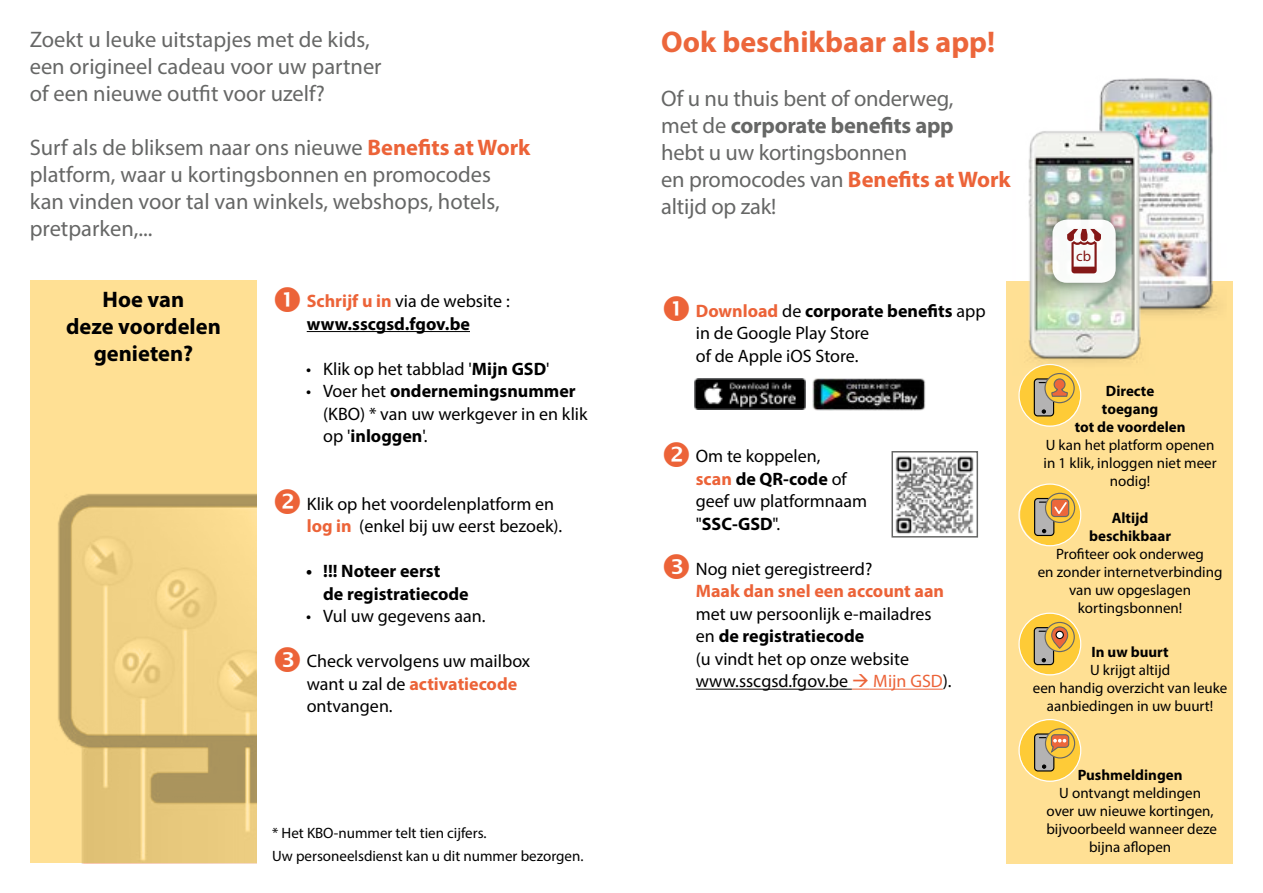
<style>
.page{position:relative;width:1263px;height:893px;background:#fff}
.page>*{position:absolute;margin:0;border:0;box-sizing:border-box;transform-origin:0 0}
.t1{font:700 30px "Myriad Pro";color:#ec663b}
.t2{font:22.5px/27px "Myriad Pro";color:#666766}
.t3{font:700 22.5px/27px "Myriad Pro";color:#000;text-align:center}
.t4{font:18px/22.5px "Myriad Pro";color:#000}
.t5{font:700 18px/22.5px "Myriad Pro";color:#000}
.t6{font:700 18px "Myriad Pro";color:#ec6338}
.t7{font:15px/18px "Myriad Pro";color:#000;text-align:center}
.t8{font:700 15px/18px "Myriad Pro";color:#000;text-align:center}
.t9{font:500 14.7px "Futura";color:#841817}
.s1{font-weight:700;color:#ec6338}
.s2{color:#ec6338}
.s3{font-weight:400}
.s4{font-weight:700}
</style>
<div class="page">
<div style="left:30px;top:281px;width:227px;height:582px;background:#ffe094"></div>
<div style="left:1006px;top:281px;width:227px;height:583px;background:#ffe094"></div>
<hr style="left:307px;top:331px;width:163px;height:1px;background:#000">
<hr style="left:696px;top:689px;width:156px;height:1px;background:#000">
<svg style="left:852px;top:689px;width:17px;height:1px"></svg>
<hr style="left:869px;top:689px;width:74px;height:1px;background:#ec6338">
<img style="left:58px;top:493px;width:199px;height:371px">
<svg style="left:1020px;top:720px;width:61px;height:61px"></svg>
<div style="left:1018px;top:719px;width:63px;height:63px;border:1px solid #fff;border-radius:50%"></div>
<svg style="left:1019px;top:613px;width:61px;height:61px"></svg>
<div style="left:1056px;top:631px;width:7px;height:8px;background:#fff;border-radius:50%"></div>
<div style="left:1055px;top:631px;width:9px;height:8px;border:1px solid #010202;border-radius:50%"></div>
<div style="left:1018px;top:613px;width:63px;height:62px;border:1px solid #fff;border-radius:50%"></div>
<svg style="left:1020px;top:485px;width:61px;height:60px"></svg>
<div style="left:1018px;top:483px;width:63px;height:63px;border:1px solid #fff;border-radius:50%"></div>
<svg style="left:1020px;top:375px;width:60px;height:51px;background:#dfb95d"></svg>
<div style="left:1018px;top:364px;width:63px;height:63px;border:1px solid #fff;border-radius:50%"></div>
<img style="left:694px;top:379px;width:111px;height:30px">
<img style="left:812px;top:378px;width:114px;height:32px">
<img style="left:1099px;top:78px;width:118px;height:237px">
<img style="left:1026px;top:127px;width:129px;height:248px">
<svg style="left:1038px;top:205px;width:92px;height:92px;background:#aab7a6"></svg>
<div style="left:1052px;top:220px;width:64px;height:63px;background:#fff;border-radius:15px"></div>
<svg style="left:1067px;top:229px;width:34px;height:44px"></svg>
<img style="left:895px;top:456px;width:79px;height:78px">
<div style="left:891px;top:451px;width:87px;height:87px;border:2px solid #666766"></div>
<p class="t2" style="left:30px;top:25px;width:353px">Zoekt u leuke uitstapjes met de kids, een origineel cadeau voor uw partner of een nieuwe outfit voor uzelf?</p>
<p class="t2" style="left:30px;top:133px;width:502px">Surf als de bliksem naar ons nieuwe <span class="s1">Benefits at Work </span>platform, waar u kortingsbonnen en promocodes kan vinden voor tal van winkels, webshops, hotels, pretparken,...</p>
<p class="t3" style="left:66px;top:285px;width:156px">Hoe van<br>deze voordelen genieten?</p>
<p class="t5" style="left:307px;top:289px;width:204px"><span class="s2">Schrijf u in</span> <span class="s3">via de website : </span>www.sscgsd.fgov.be</p>
<p class="t4" style="left:306px;top:357px;width:245px">• Klik op het tabblad '<span class="s4">Mijn GSD</span>'</p>
<p class="t4" style="left:323px;top:380px;width:266px;text-indent:-17px">• Voer het <span class="s4">ondernemingsnummer </span>(KBO) * van uw werkgever in en klik op '<span class="s4">inloggen</span>'.</p>
<p class="t4" style="left:307px;top:492px;width:257px">Klik op het voordelenplatform en <span class="s1">log in</span> (enkel bij uw eerst bezoek).</p>
<p class="t5" style="left:323px;top:559px;width:147px;text-indent:-17px">• !!! Noteer eerst<br>de registratiecode</p>
<p class="t4" style="left:306px;top:605px;width:181px">• Vul uw gegevens aan.</p>
<p class="t4" style="left:307px;top:650px;width:225px">Check vervolgens uw mailbox want u zal de <span class="s1">activatiecode </span>ontvangen.</p>
<p class="t7" style="left:272px;top:822px;width:313px;line-height:22.5px;text-align:left">* Het KBO-nummer telt tien cijfers.<br>Uw personeelsdienst kan u dit nummer bezorgen.</p>
<h1 class="t1" style="left:661px;top:23px;width:335px">Ook beschikbaar als app!</h1>
<p class="t2" style="left:661px;top:85px;width:351px">Of u nu thuis bent of onderweg,<br>met de <span class="s4">corporate benefits app<br></span>hebt u uw kortingsbonnen<br>en promocodes van <span class="s1">Benefits at Work </span>altijd op zak!</p>
<p class="t4" style="left:696px;top:299px;width:291px"><span class="s1">Download</span> de <span class="s4">corporate benefits</span> app in de Google Play Store<br>of de Apple iOS Store.</p>
<p class="t4" style="left:696px;top:445px;width:173px">Om te koppelen,<br><span class="s1">scan</span> <span class="s4">de QR-code</span> of geef uw platformnaam "<span class="s4">SSC-GSD</span>".</p>
<p class="t4" style="left:696px;top:557px;width:178px">Nog niet geregistreerd?</p>
<p class="t6" style="left:696px;top:579px;width:250px">Maak dan snel een account aan</p>
<p class="t4" style="left:696px;top:602px;width:257px">met uw persoonlijk e-mailadres en <span class="s4">de registratiecode<br></span>(u vindt het op onze website www.sscgsd.fgov.be <span class="s2">→ Mijn GSD</span>).</p>
<p class="t9" style="left:1076px;top:247px;width:16px">cb</p>
<p class="t8" style="left:1075px;top:381px;width:112px">Directe<br>toegang<br>tot de voordelen</p>
<p class="t7" style="left:1043px;top:435px;width:175px">U kan het platform openen in 1 klik, inloggen niet meer nodig!</p>
<p class="t8" style="left:1089px;top:509px;width:83px">Altijd beschikbaar</p>
<p class="t7" style="left:1038px;top:545px;width:186px">Profiteer ook onderweg<br>en zonder internetverbinding van uw opgeslagen kortingsbonnen!</p>
<p class="t8" style="left:1091px;top:642px;width:79px">In uw buurt</p>
<p class="t7" style="left:1033px;top:660px;width:196px">U krijgt altijd<br>een handig overzicht van leuke aanbiedingen in uw buurt!</p>
<p class="t8" style="left:1078px;top:765px;width:106px">Pushmeldingen</p>
<p class="t7" style="left:1046px;top:783px;width:172px">U ontvangt meldingen over uw nieuwe kortingen, bijvoorbeeld wanneer deze bijna aflopen</p>
</div>
